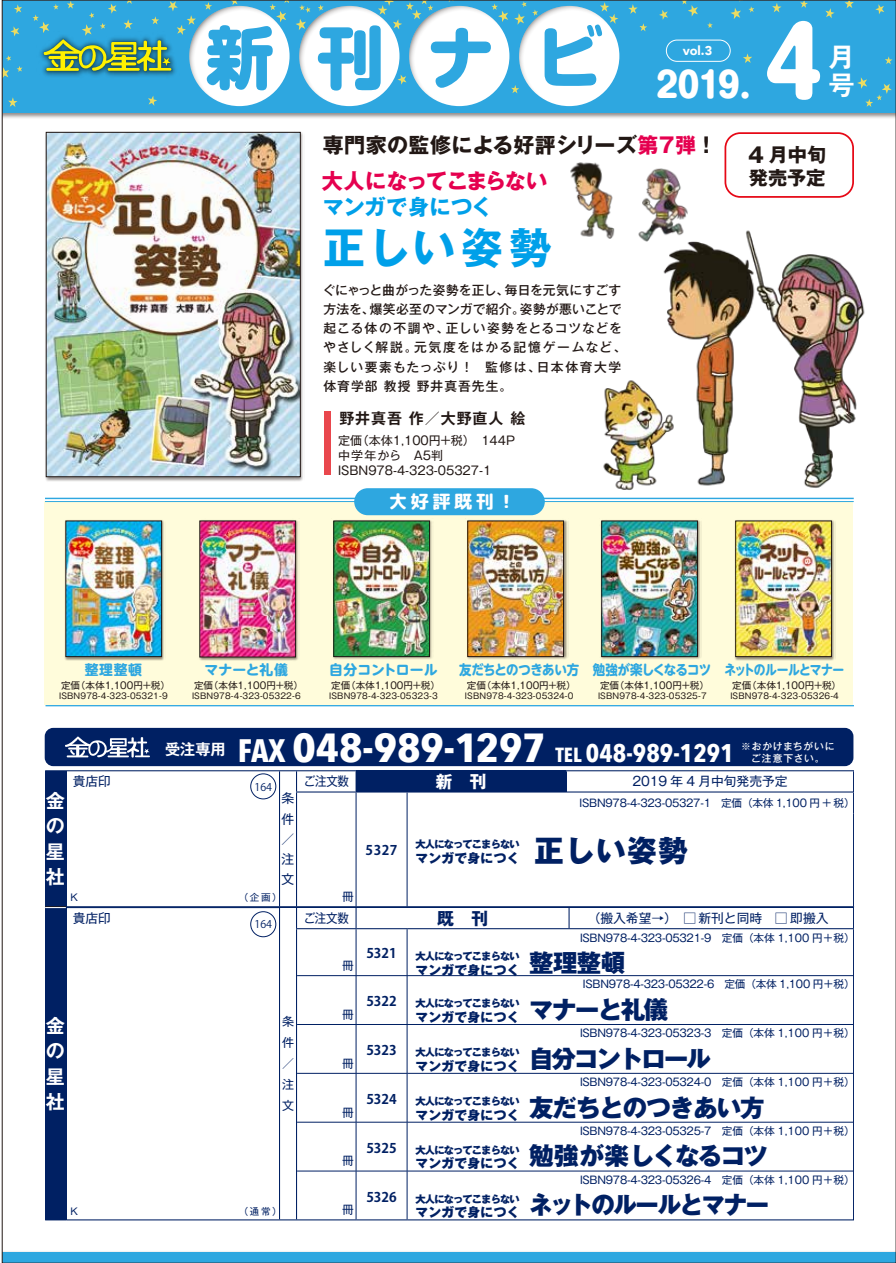
<style>
.page{position:relative;width:896px;height:1263px;background:#fff}
.page>*{position:absolute;margin:0;border:0;box-sizing:border-box;transform-origin:0 0}
.t1{font:800 91.35px "Shin M Go Pro";color:#fff}
.t2{font:800 67.95px "Shin M Go Pro";color:#2ea7e0}
.t3{font:700 42.45px "Gothic MB101 Pro";letter-spacing:.095em;color:#00a0e9}
.t4{font:700 40.5px "Avenir Next Condensed";color:#fff;scale:1.1 1}
.t5{font:800 34.2px "Shin M Go Pro";color:#fff}
.t6{font:29.7px "Gothic MB101 Pro Heavy 90 pv RKSJ H";letter-spacing:.04em;color:#002063}
.t7{font:700 26.25px/27.6px "Gothic MB101 Pro De";color:#fff}
.t8{font:24.45px "Gothic MB101 Pro Heavy 90 pv RKSJ H";letter-spacing:-.06em;color:#002063;scale:.96 1}
.t9{font:24.45px "Gothic MB101 Pro Heavy 90 pv RKSJ H";letter-spacing:-.04em;color:#002063}
.t10{font:24.45px "Gothic MB101 Pro Heavy 90 pv RKSJ H";letter-spacing:-.08em;color:#002063}
.t11{font:700 21.3px "Gothic MB101 Pro";letter-spacing:-.045em;color:#e5004f}
.t12{font:700 21.3px "Gothic MB101 Pro";letter-spacing:.015em;color:#00a0e9}
.t13{font:700 21px "Gothic MB101 Pro";letter-spacing:.02em;color:#221815}
.t14{font:700 19.2px/23.1px "Gothic MB101 Pro";color:#221815}
.t15{font:19.05px/25.5px "Gothic MB101 Pro De Bold 90 pv RKSJ H";color:#fff;text-align:justify}
.t16{font:18px "rounded mgenplus 1 c heavy";letter-spacing:.2em;color:#fff}
.t17{font:16.95px "Gothic MB101 Pro Bold 90 pv RKSJ H";color:#fff}
.t18{font:16.95px "Gothic MB101 Pro Bold 90 pv RKSJ H";color:#002063}
.t19{font:700 15px "Gothic MB101 Pro De";letter-spacing:.06em;color:#221815}
.t20{font:700 13.8px "UD Shin M Go Pro";letter-spacing:-.05em;color:#2ea7e0;scale:.85 1}
.t21{font:700 13.8px "UD Shin M Go Pro";letter-spacing:-.03em;color:#2ea7e0}
.t22{font:700 13.8px "UD Shin M Go Pro";letter-spacing:-.03em;color:#2ea7e0;scale:.9 1}
.t23{font:700 13.8px "UD Shin M Go Pro";letter-spacing:-.055em;color:#2ea7e0;scale:.9 1}
.t24{font:700 13.8px "UD Shin M Go Pro";letter-spacing:.005em;color:#2ea7e0}
.t25{font:13.2px "Koz Go Pro Bold 90 pv RKSJ H";color:#002063}
.t26{font:500 12.75px/19.2px "Gothic MB101 Pro";letter-spacing:.05em;color:#221815}
.t27{font:12.75px "Gothic MB101 Pro Heavy 90 pv RKSJ H";letter-spacing:.02em;color:#002063}
.t28{font:12.75px/20.1px "Gothic MB101 Pro Regular 90 pv RKSJ H";color:#002063;text-align:justify}
.t29{font:12.75px "Gothic MB101 Pro Regular 90 pv RKSJ H";color:#002063;scale:.9 1}
.t30{font:900 12.75px "Avenir";color:#fff}
.t31{font:12px/15px "Gothic MB101 Pro";color:#221815}
.t32{font:12px/21px "Gothic MB101 Pro Regular 90 pv RKSJ H";color:#002063;text-align:justify}
.t33{font:11.7px "Gothic MB101 Pro Regular 90 pv RKSJ H";color:#002063}
.t34{font:10.65px "Gothic MB101 Pro Regular 90 pv RKSJ H";letter-spacing:-.02em;color:#002063}
.t35{font:10.65px "Koz Go Pro Regular 90 pv RKSJ H";color:#002063}
.t36{font:10.2px "Gothic MB101 Pro Heavy 90 pv RKSJ H";letter-spacing:-.08em;color:#002063}
.t37{font:500 9.75px/12px "Gothic MB101 Pro";letter-spacing:.08em;color:#fff;text-align:center}
.t38{font:9.6px "Gothic MB101 Pro";color:#221815}
.t39{font:9.6px "Gothic MB101 Pro Regular 90 pv RKSJ H";color:#002063}
.t40{font:8.25px "Gothic MB101 Pro";letter-spacing:.02em;color:#221815}
.s1{color:#e5004f}
.s2{font-size:21px}
.s3{font-size:32.4px}
.s4{font-size:20.4px}
.s5{font-size:25.5px}
</style>
<div class="page">
<img style="left:1px;top:0;width:892px;height:1263px">
<h2 class="t2" style="left:206px;top:2px;width:399px">新刊ナビ</h2>
<p class="t30" style="left:682px;top:40px;width:31px">vol.3</p>
<h3 class="t5" style="left:655px;top:57px;width:96px">2019.</h3>
<h1 class="t1" style="left:763px;top:-12px;width:61px">4</h1>
<h3 class="t7" style="left:828px;top:40px;width:27px">月号</h3>
<h3 class="t13" style="left:323px;top:127px;width:395px">専門家の監修による好評シリーズ<span class="s1">第7弾</span>！</h3>
<h3 class="t11" style="left:321px;top:163px;width:227px">大人になってこまらない</h3>
<h3 class="t12" style="left:322px;top:189px;width:171px">マンガで身につく</h3>
<h3 class="t3" style="left:323px;top:213px;width:230px">正しい姿勢</h3>
<p class="t26" style="left:322px;top:279px;width:305px">ぐにゃっと曲がった姿勢を正し、毎日を元気にすごす方法を、爆笑必至のマンガで紹介。姿勢が悪いことで起こる体の不調や、正しい姿勢をとるコツなどをやさしく解説。元気度をはかる記憶ゲームなど、楽しい要素もたっぷり！　監修は、日本体育大学体育学部 教授 野井真吾先生。</p>
<h3 class="t19" style="left:339px;top:406px;width:187px">野井真吾 作／大野直人 絵</h3>
<p class="t31" style="left:338px;top:431px;width:178px">定価（本体1,100円+税）　144P中学年から A5判<br>ISBN978-4-323-05327-1</p>
<h3 class="t16" style="left:389px;top:489px;width:127px">大好評既刊！</h3>
<h3 class="t14" style="left:747px;top:141px;width:80px"><span class="s2">4</span> 月中旬発売予定</h3>
<p class="t21" style="left:85px;top:659px;width:59px">整理整頓</p>
<p class="t24" style="left:329px;top:659px;width:110px">自分コントロール</p>
<p class="t38" style="left:61px;top:677px;width:110px">定価（本体1,100円＋税）</p>
<p class="t40" style="left:59px;top:689px;width:110px">ISBN978-4-323-05321-9</p>
<p class="t21" style="left:204px;top:659px;width:85px">マナーと礼儀</p>
<p class="t38" style="left:194px;top:677px;width:110px">定価（本体1,100円＋税）</p>
<p class="t40" style="left:192px;top:689px;width:110px">ISBN978-4-323-05322-6</p>
<p class="t38" style="left:331px;top:677px;width:110px">定価（本体1,100円＋税）</p>
<p class="t40" style="left:329px;top:689px;width:110px">ISBN978-4-323-05323-3</p>
<p class="t22" style="left:459px;top:659px;width:135px">友だちとのつきあい方</p>
<p class="t38" style="left:466px;top:677px;width:110px">定価（本体1,100円＋税）</p>
<p class="t40" style="left:464px;top:689px;width:110px">ISBN978-4-323-05324-0</p>
<p class="t23" style="left:592px;top:659px;width:133px">勉強が楽しくなるコツ</p>
<p class="t38" style="left:599px;top:677px;width:110px">定価（本体1,100円＋税）</p>
<p class="t40" style="left:597px;top:689px;width:110px">ISBN978-4-323-05325-7</p>
<p class="t20" style="left:724px;top:659px;width:142px">ネットのルールとマナー</p>
<p class="t38" style="left:732px;top:677px;width:110px">定価（本体1,100円＋税）</p>
<p class="t40" style="left:730px;top:689px;width:110px">ISBN978-4-323-05326-4</p>
<h3 class="t15" style="left:46px;top:786px;width:21px">金の星社</h3>
<h3 class="t4" style="left:165px;top:723px;width:518px"><sup>受注専用</sup> <span class="s3">FAX</span> 048-989-1297 <span class="s4">TEL</span> <span class="s5">048-989-1291</span></h3>
<p class="t37" style="left:740px;top:739px;width:95px">※おかけまちがいにご注意下さい。</p>
<p class="t28" style="left:73px;top:769px;width:40px">貴店印</p>
<p class="t35" style="left:254px;top:780px;width:19px">164</p>
<p class="t28" style="left:281px;top:787px;width:14px">条件／注文</p>
<p class="t29" style="left:304px;top:771px;width:52px">ご注文数</p>
<h3 class="t17" style="left:435px;top:767px;width:52px">新　刊</h3>
<p class="t28" style="left:632px;top:769px;width:157px">2019 年 4 月中旬発売予定</p>
<p class="t25" style="left:365px;top:842px;width:33px">5327</p>
<p class="t36" style="left:415px;top:835px;width:105px">大人になってこまらない</p>
<p class="t27" style="left:415px;top:847px;width:105px">マンガで身につく</p>
<p class="t34" style="left:579px;top:794px;width:276px">ISBN978-4-323-05327-1　定価（本体 1,100 円 + 税）</p>
<h3 class="t6" style="left:534px;top:825px;width:155px">正しい姿勢</h3>
<p class="t39" style="left:71px;top:890px;width:9px">K</p>
<p class="t39" style="left:239px;top:890px;width:44px">（企画）</p>
<p class="t28" style="left:73px;top:906px;width:40px">貴店印</p>
<p class="t35" style="left:254px;top:917px;width:19px">164</p>
<h3 class="t15" style="left:46px;top:1010px;width:21px">金の星社</h3>
<p class="t32" style="left:282px;top:1009px;width:13px">条件／注文</p>
<p class="t39" style="left:71px;top:1203px;width:9px">K</p>
<p class="t39" style="left:239px;top:1203px;width:44px">（通常）</p>
<p class="t33" style="left:342px;top:887px;width:13px">冊</p>
<p class="t29" style="left:303px;top:907px;width:52px">ご注文数</p>
<h3 class="t18" style="left:437px;top:904px;width:52px">既　刊</h3>
<p class="t28" style="left:587px;top:906px;width:242px">（搬入希望→）　□ 新刊と同時　□ 即搬入</p>
<p class="t33" style="left:342px;top:956px;width:13px">冊</p>
<p class="t34" style="left:579px;top:928px;width:276px">ISBN978-4-323-05321-9　定価（本体 1,100 円＋税）</p>
<p class="t25" style="left:366px;top:945px;width:32px">5321</p>
<p class="t27" style="left:415px;top:959px;width:211px">マンガで身につく <sup>整理整頓</sup></p>
<p class="t36" style="left:415px;top:948px;width:105px">大人になってこまらない</p>
<p class="t33" style="left:342px;top:1005px;width:13px">冊</p>
<p class="t33" style="left:342px;top:1053px;width:13px">冊</p>
<p class="t33" style="left:342px;top:1102px;width:13px">冊</p>
<p class="t33" style="left:342px;top:1151px;width:13px">冊</p>
<p class="t33" style="left:342px;top:1200px;width:13px">冊</p>
<p class="t25" style="left:366px;top:993px;width:32px">5322</p>
<p class="t25" style="left:366px;top:1042px;width:32px">5323</p>
<p class="t25" style="left:366px;top:1090px;width:32px">5324</p>
<p class="t25" style="left:366px;top:1139px;width:32px">5325</p>
<p class="t25" style="left:366px;top:1188px;width:32px">5326</p>
<p class="t34" style="left:582px;top:975px;width:273px">ISBN978-4-323-05322-6　定価（本体 1,100 円＋税）</p>
<p class="t27" style="left:415px;top:1006px;width:254px">マンガで身につく <sup>マナーと礼儀</sup></p>
<p class="t36" style="left:415px;top:995px;width:105px">大人になってこまらない</p>
<p class="t34" style="left:579px;top:1024px;width:276px">ISBN978-4-323-05323-3　定価（本体 1,100 円＋税）</p>
<p class="t27" style="left:415px;top:1055px;width:297px">マンガで身につく <sup>自分コントロール</sup></p>
<p class="t36" style="left:415px;top:1043px;width:105px">大人になってこまらない</p>
<p class="t34" style="left:579px;top:1073px;width:276px">ISBN978-4-323-05324-0　定価（本体 1,100 円＋税）</p>
<h3 class="t9" style="left:415px;top:1087px;width:350px"><sub>マンガで身につく</sub> 友だちとのつきあい方</h3>
<p class="t36" style="left:415px;top:1092px;width:105px">大人になってこまらない</p>
<p class="t34" style="left:579px;top:1122px;width:276px">ISBN978-4-323-05325-7　定価（本体 1,100 円＋税）</p>
<h3 class="t10" style="left:415px;top:1136px;width:354px"><sub>マンガで身につく</sub> 勉強が楽しくなるコツ</h3>
<p class="t36" style="left:415px;top:1141px;width:105px">大人になってこまらない</p>
<p class="t34" style="left:579px;top:1171px;width:276px">ISBN978-4-323-05326-4　定価（本体 1,100 円＋税）</p>
<h3 class="t8" style="left:415px;top:1184px;width:370px"><sub>マンガで身につく</sub> ネットのルールとマナー</h3>
<p class="t36" style="left:415px;top:1190px;width:105px">大人になってこまらない</p>
</div>
